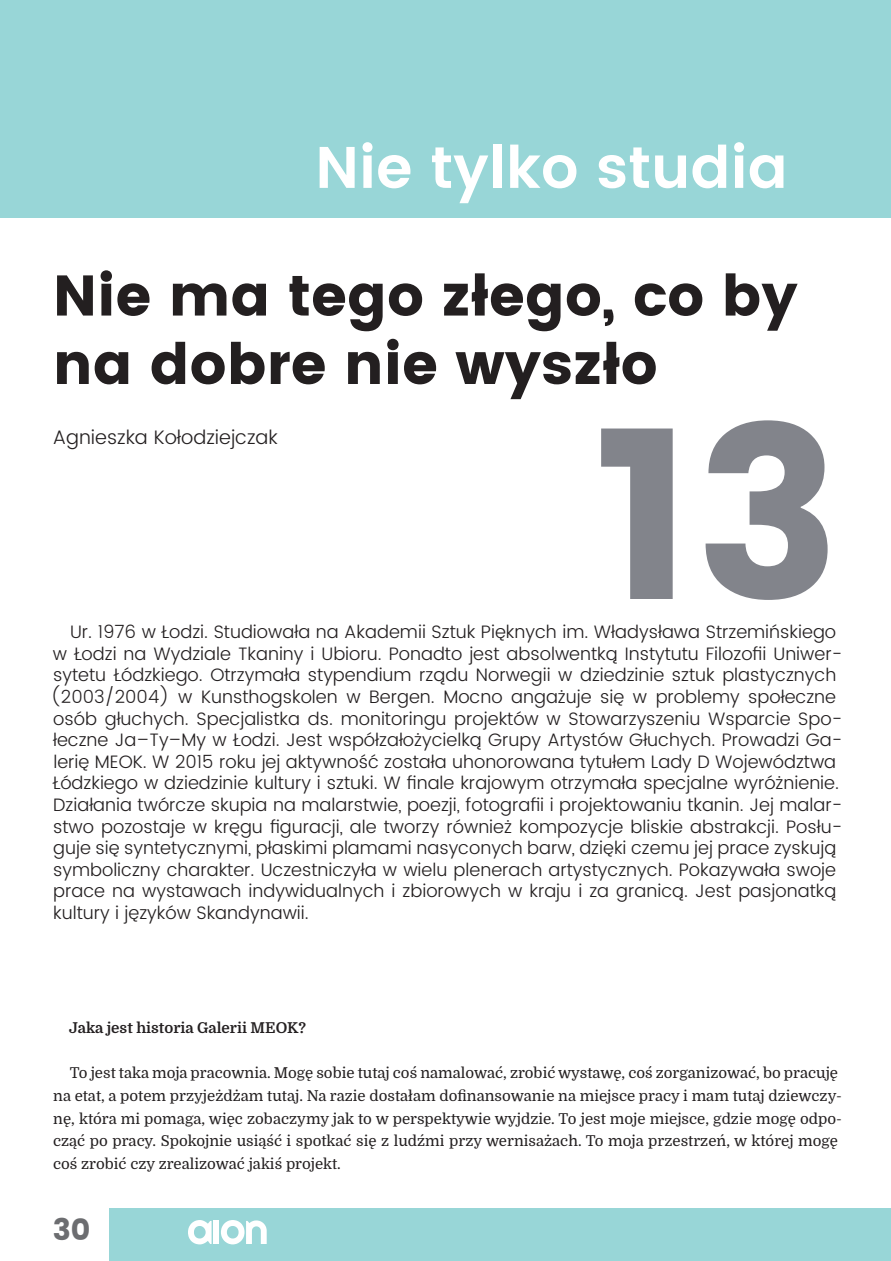
<style>
.page{position:relative;width:891px;height:1261px;background:#fff}
.page>*{position:absolute;margin:0;border:0;box-sizing:border-box;transform-origin:0 0}
.t1{font:240px "Poppins";color:#82848b}
.t2{font:600 58.5px "Poppins";color:#fff}
.t3{font:57px/68.4px "Poppins";color:#231f20}
.t4{font:30px "Poppins";color:#6c6d70}
.t5{font:300 19.5px "Poppins";color:#231f20}
.t6{font:300 18px/21.6px "Poppins";color:#231f20}
.t7{font:15px/22.6px "Domine";color:#231f20}
.t8{font:700 15px "Domine";color:#231f20}
</style>
<div class="page">
<div style="left:109px;top:1208px;width:781px;height:52px;background:#98d6d7"></div>
<svg style="left:188px;top:1220px;width:23px;height:24px"></svg>
<div style="left:213px;top:1220px;width:6px;height:23px;background:#fff"></div>
<svg style="left:221px;top:1220px;width:46px;height:24px"></svg>
<div style="left:0;top:0;width:890px;height:218px;background:#98d6d7"></div>
<h2 class="t2" style="left:315px;top:123px;width:474px">Nie tylko studia</h2>
<p class="t3" style="left:53px;top:262px;width:746px">Nie ma tego złego, co by na dobre nie wyszło</p>
<p class="t5" style="left:53px;top:423px;width:226px">Agnieszka Kołodziejczak</p>
<p class="t1" style="left:594px;top:375px;width:248px">13</p>
<p class="t6" style="left:70px;top:621px;width:767px">Ur. 1976 w Łodzi. Studiowała na Akademii Sztuk Pięknych im. Władysława Strzemińskiego</p>
<p class="t6" style="left:53px;top:643px;width:791px">w Łodzi na Wydziale Tkaniny i Ubioru. Ponadto jest absolwentką Instytutu Filozofii Uniwer-</p>
<p class="t6" style="left:50px;top:665px;width:793px">sytetu Łódzkiego. Otrzymała stypendium rządu Norwegii w dziedzinie sztuk plastycznych (2003/2004) w Kunsthogskolen w Bergen. Mocno angażuje się w problemy społeczne osób głuchych. Specjalistka ds. monitoringu projektów w Stowarzyszeniu Wsparcie Spo&shy;łeczne Ja–Ty–My w Łodzi. Jest współzałożycielką Grupy Artystów Głuchych. Prowadzi Ga&shy;lerię MEOK. W 2015 roku jej aktywność została uhonorowana tytułem Lady D Województwa Łódzkiego w dziedzinie kultury i sztuki. W finale krajowym otrzymała specjalne wyróżnienie.<br>Działania twórcze skupia na malarstwie, poezji, fotografii i projektowaniu tkanin. Jej malar&shy;stwo pozostaje w kręgu figuracji, ale tworzy również kompozycje bliskie abstrakcji. Posłu&shy;guje się syntetycznymi, płaskimi plamami nasyconych barw, dzięki czemu jej prace zyskują symboliczny charakter. Uczestniczyła w wielu plenerach artystycznych. Pokazywała swoje prace na wystawach indywidualnych i zbiorowych w kraju i za granicą. Jest pasjonatką kultury i języków Skandynawii.</p>
<p class="t8" style="left:69px;top:1019px;width:238px">Jaka jest historia Galerii MEOK?</p>
<p class="t7" style="left:53px;top:1062px;width:790px;text-indent:17px">To jest taka moja pracownia. Mogę sobie tutaj coś namalować, zrobić wystawę, coś zorganizować, bo pracuję na etat, a potem przyjeżdżam tutaj. Na razie dostałam dofinansowanie na miejsce pracy i mam tutaj dziewczy&shy;nę, która mi pomaga, więc zobaczymy jak to w perspektywie wyjdzie. To jest moje miejsce, gdzie mogę odpo&shy;cząć po pracy. Spokojnie usiąść i spotkać się z ludźmi przy wernisażach. To moja przestrzeń, w której mogę coś zrobić czy zrealizować jakiś projekt.</p>
<h3 class="t4" style="left:53px;top:1212px;width:39px">30</h3>
</div>
